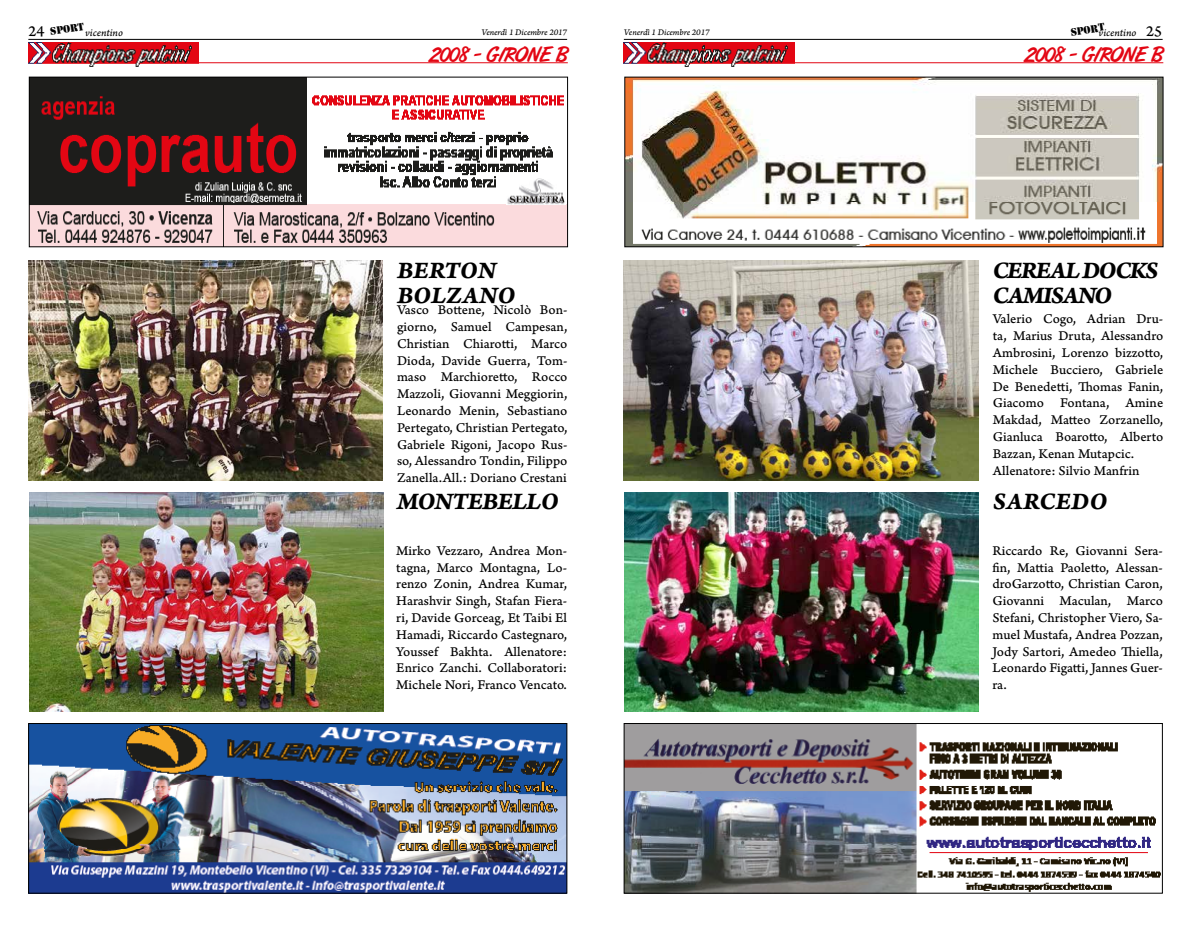
<style>
.page{position:relative;width:1191px;height:936px;background:#fff}
.page>*{position:absolute;margin:0;border:0;box-sizing:border-box;transform-origin:0 0}
.t1{font:25px/25px "Arno Pro Bold Italic Caption";letter-spacing:-.06em;color:#000}
.t2{font:25px/25px "Arno Pro Bold Italic Caption";letter-spacing:-.005em;color:#000}
.t3{font:25px "Arno Pro Bold Italic Caption";letter-spacing:-.035em;color:#000}
.t4{font:25px "Arno Pro Bold Italic Caption";letter-spacing:.01em;color:#000}
.t5{font:21px "Art Brush";color:#e30613}
.t6{font:16px "Arno Pro Caption";color:#000}
.t7{font:14px/16.8px "Arno Pro Caption";color:#000;text-align:justify}
.t8{font:11px "Arno Pro Italic Caption";letter-spacing:-.005em;color:#000}
.t9{font:11px "Stencil";color:#000}
.t10{font:9px "Arno Pro Italic Caption";letter-spacing:-.01em;color:#000}
.s1{font-family:"Arno Pro Caption";font-size:16px}
</style>
<div class="page">
<hr style="left:28px;top:39px;width:539px;height:1px;background:#000">
<hr style="left:624px;top:39px;width:538px;height:1px;background:#000">
<hr style="left:29px;top:62px;width:539px;height:1px;background:#e30613">
<img style="left:28px;top:43px;width:170px;height:24px">
<img style="left:30px;top:725px;width:535px;height:166px">
<div style="left:28px;top:723px;width:539px;height:170px;border:1px solid #000"></div>
<img style="left:31px;top:79px;width:535px;height:166px">
<div style="left:29px;top:77px;width:539px;height:170px;border:1px solid #000"></div>
<hr style="left:624px;top:62px;width:539px;height:1px;background:#e30613">
<img style="left:624px;top:43px;width:170px;height:24px">
<img style="left:626px;top:725px;width:534px;height:166px">
<div style="left:624px;top:723px;width:538px;height:170px;border:1px solid #000"></div>
<img style="left:626px;top:79px;width:535px;height:166px">
<div style="left:624px;top:77px;width:539px;height:170px;border:1px solid #000"></div>
<img style="left:28px;top:261px;width:355px;height:219px">
<img style="left:624px;top:261px;width:354px;height:219px">
<img style="left:29px;top:492px;width:354px;height:219px">
<img style="left:624px;top:492px;width:355px;height:219px">
<p class="t6" style="left:28px;top:21px;width:17px">24</p>
<p class="t9" style="left:49px;top:25px;width:36px;rotate:-9deg">sport</p>
<p class="t8" style="left:85px;top:26px;width:39px">vicentino</p>
<p class="t10" style="left:481px;top:27px;width:87px">Venerdì 1 Dicembre 2017</p>
<p class="t10" style="left:624px;top:27px;width:87px">Venerdì 1 Dicembre 2017</p>
<p class="t9" style="left:1069px;top:26px;width:36px;rotate:-9deg">sport</p>
<p class="t8" style="left:1098px;top:26px;width:65px">vicentino <span class="s1">25</span></p>
<h2 class="t5" style="left:428px;top:43px;width:140px">2008 - GIRONE B</h2>
<h2 class="t5" style="left:1023px;top:43px;width:140px">2008 - GIRONE B</h2>
<h1 class="t2" style="left:397px;top:258px;width:120px">BERTON<br>BOLZANO</h1>
<h1 class="t1" style="left:992px;top:258px;width:168px">CEREAL DOCKS<br>CAMISANO</h1>
<p class="t7" style="left:397px;top:302px;width:172px">Vasco Bottene, Nicolò Bon&shy;giorno, Samuel Campesan, Christian Chiarotti, Marco Dioda, Davide Guerra, Tom&shy;maso Marchioretto, Rocco Mazzoli, Giovanni Meggiorin, Leonardo Menin, Sebastiano Pertegato, Christian Pertegato, Gabriele Rigoni, Jacopo Rus&shy;so, Alessandro Tondin, Filippo Zanella.All.: Doriano Crestani</p>
<p class="t7" style="left:992px;top:311px;width:172px;text-align:left">Valerio Cogo, Adrian Dru&shy;ta, Marius Druta, Alessandro<br>Ambrosini, Lorenzo bizzotto,<br>Michele Bucciero, Gabriele<br>De Benedetti, Thomas Fanin,<br>Giacomo Fontana, Amine<br>Makdad, Matteo Zorzanello,<br>Gianluca Boarotto, Alberto<br>Bazzan, Kenan Mutapcic.<br>Allenatore: Silvio Manfrin</p>
<h1 class="t3" style="left:397px;top:485px;width:164px">MONTEBELLO</h1>
<h1 class="t4" style="left:992px;top:485px;width:116px">SARCEDO</h1>
<p class="t7" style="left:396px;top:542px;width:172px">Mirko Vezzaro, Andrea Mon&shy;tagna, Marco Montagna, Lo&shy;renzo Zonin, Andrea Kumar, Harashvir Singh, Stafan Fiera&shy;ri, Davide Gorceag, Et Taibi El Hamadi, Riccardo Castegnaro, Youssef Bakhta. Allenatore:<br>Enrico Zanchi. Collaboratori:<br>Michele Nori, Franco Vencato.</p>
<p class="t7" style="left:992px;top:542px;width:172px">Riccardo Re, Giovanni Sera&shy;fin, Mattia Paoletto, Alessan&shy;droGarzotto, Christian Caron, Giovanni Maculan, Marco Stefani, Christopher Viero, Sa&shy;muel Mustafa, Andrea Pozzan, Jody Sartori, Amedeo Thiella, Leonardo Figatti, Jannes Guer&shy;ra.</p>
</div>
